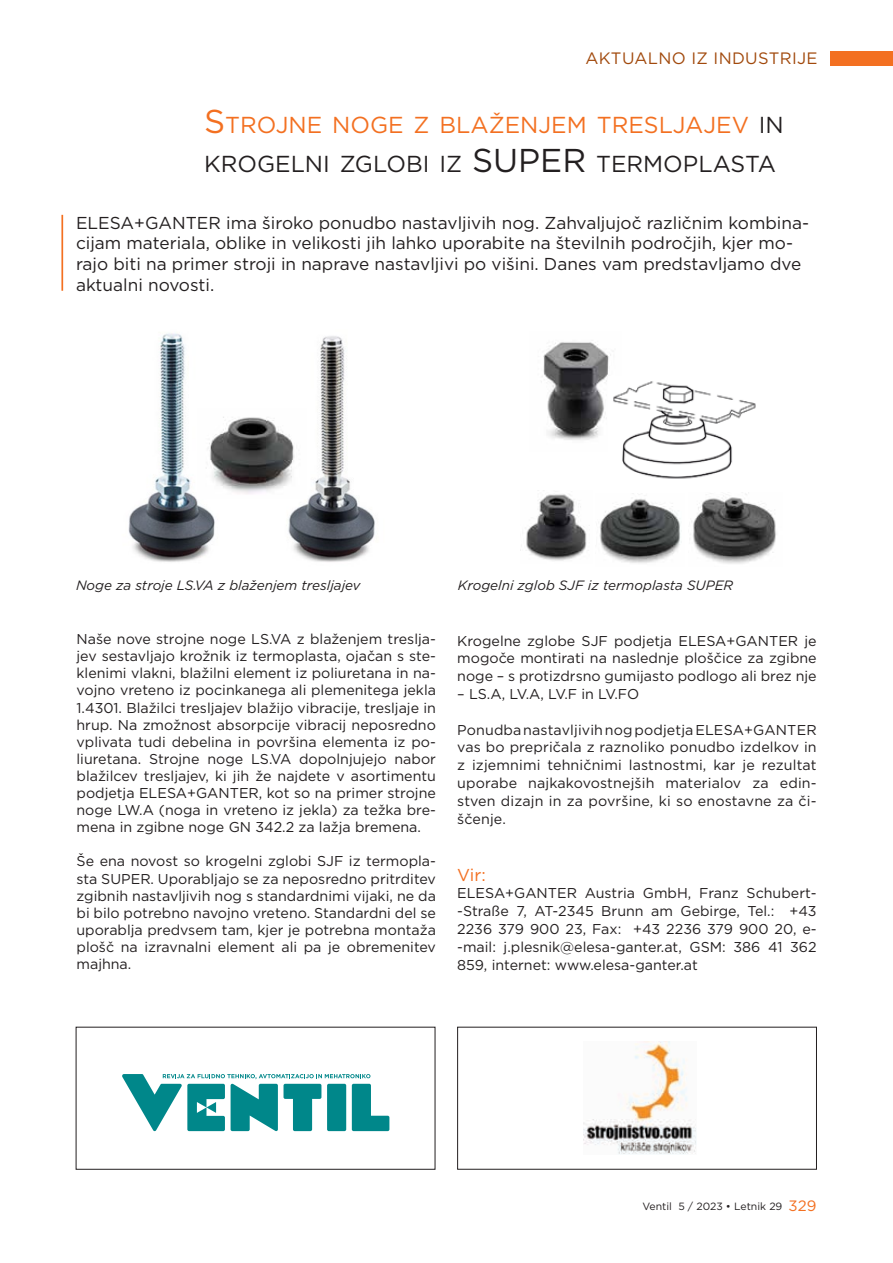
<style>
.page{position:relative;width:893px;height:1263px;background:#fff}
.page>*{position:absolute;margin:0;border:0;box-sizing:border-box;transform-origin:0 0}
.t1{font:23.1px/39.6px "Gotham";color:#f37021}
.t2{font:17.25px/20.7px "Gotham";color:#231f20}
.t3{font:17.25px "Gotham";color:#f37021}
.t4{font:16.5px "Gotham";letter-spacing:.02em;color:#a1490c}
.t5{font:15px "Gotham";color:#f37021}
.t6{font:14.25px/17.1px "Gotham";color:#231f20;text-align:justify}
.t7{font:14.25px "Gotham";letter-spacing:-.065em;color:#231f20}
.t8{font:italic 13.5px "Gotham";color:#231f20}
.t9{font:10.5px "Gotham";color:#231f20}
.s1{font-size:33px}
.s2{color:#231f20}
.s3{font-size:33px;color:#231f20}
</style>
<div class="page">
<div style="left:831px;top:51px;width:62px;height:14px;background:#f37021"></div>
<hr style="left:61px;top:215px;width:2px;height:76px;background:#f37021">
<img style="left:128px;top:333px;width:87px;height:229px">
<img style="left:288px;top:336px;width:87px;height:226px">
<img style="left:197px;top:409px;width:110px;height:90px">
<img style="left:542px;top:342px;width:69px;height:98px">
<img style="left:608px;top:377px;width:148px;height:102px">
<img style="left:526px;top:494px;width:61px;height:67px">
<img style="left:599px;top:499px;width:81px;height:64px">
<img style="left:691px;top:494px;width:85px;height:70px">
<svg style="left:122px;top:1074px;width:267px;height:57px"></svg>
<img style="left:584px;top:1042px;width:112px;height:112px">
<p class="t4" style="left:586px;top:48px;width:234px">AKTUALNO IZ INDUSTRIJE</p>
<h1 class="t1" style="left:204px;top:104px;width:581px"><span class="s1">S</span>TROJNE NOGE Z BLAŽENJEM TRESLJAJEV <span class="s2">IN<br>KROGELNI ZGLOBI IZ</span> <span class="s3">SUPER</span> <span class="s2">TERMOPLASTA</span></h1>
<p class="t2" style="left:76px;top:212px;width:735px">ELESA+GANTER ima široko ponudbo nastavljivih nog. Zahvaljujoč različnim kombina&shy;cijam materiala, oblike in velikosti jih lahko uporabite na številnih področjih, kjer mo&shy;rajo biti na primer stroji in naprave nastavljivi po višini. Danes vam predstavljamo dve aktualni novosti.</p>
<p class="t8" style="left:76px;top:577px;width:286px">Noge za stroje LS.VA z blaženjem tresljajev</p>
<p class="t8" style="left:458px;top:577px;width:277px">Krogelni zglob SJF iz termoplasta SUPER</p>
<p class="t6" style="left:77px;top:630px;width:361px">Naše nove strojne noge LS.VA z blaženjem treslja&shy;jev sestavljajo krožnik iz termoplasta, ojačan s ste&shy;klenimi vlakni, blažilni element iz poliuretana in na&shy;vojno vreteno iz pocinkanega ali plemenitega jekla 1.4301. Blažilci tresljajev blažijo vibracije, tresljaje in hrup. Na zmožnost absorpcije vibracij neposredno vplivata tudi debelina in površina elementa iz po&shy;liuretana. Strojne noge LS.VA dopolnjujejo nabor blažilcev tresljajev, ki jih že najdete v asortimentu podjetja ELESA+GANTER, kot so na primer strojne noge LW.A (noga in vreteno iz jekla) za težka bre&shy;mena in zgibne noge GN 342.2 za lažja bremena.</p>
<p class="t6" style="left:77px;top:852px;width:361px">Še ena novost so krogelni zglobi SJF iz termopla&shy;sta SUPER. Uporabljajo se za neposredno pritrditev zgibnih nastavljivih nog s standardnimi vijaki, ne da bi bilo potrebno navojno vreteno. Standardni del se uporablja predvsem tam, kjer je potrebna montaža plošč na izravnalni element ali pa je obremenitev majhna.</p>
<p class="t6" style="left:457px;top:631px;width:361px;line-height:17.9px">Krogelne zglobe SJF podjetja ELESA+GANTER je mogoče montirati na naslednje ploščice za zgibne noge – s protizdrsno gumijasto podlogo ali brez nje</p>
<p class="t7" style="left:457px;top:685px;width:183px">– LS.A, LV.A, LV.F in LV.FO</p>
<p class="t6" style="left:457px;top:720px;width:361px;line-height:17.9px">Ponudba nastavljivih nog podjetja ELESA+GANTER vas bo prepričala z raznoliko ponudbo izdelkov in z izjemnimi tehničnimi lastnostmi, kar je rezultat uporabe najkakovostnejših materialov za edin&shy;stven dizajn in za površine, ki so enostavne za či&shy;ščenje.</p>
<p class="t3" style="left:457px;top:863px;width:30px">Vir:</p>
<p class="t6" style="left:457px;top:884px;width:361px;line-height:17.9px">ELESA+GANTER Austria GmbH, Franz Schubert--Straße 7, AT-2345 Brunn am Gebirge, Tel.: +43<br>2236 379 900 23, Fax: +43 2236 379 900 20, e--mail: j.plesnik@elesa-ganter.at, GSM: 386 41 362<br>859, internet: www.elesa-ganter.at</p>
<p class="t5" style="left:788px;top:1196px;width:29px">329</p>
<p class="t9" style="left:642px;top:1199px;width:141px">Ventil 5 / 2023 • Letnik 29</p>
</div>
